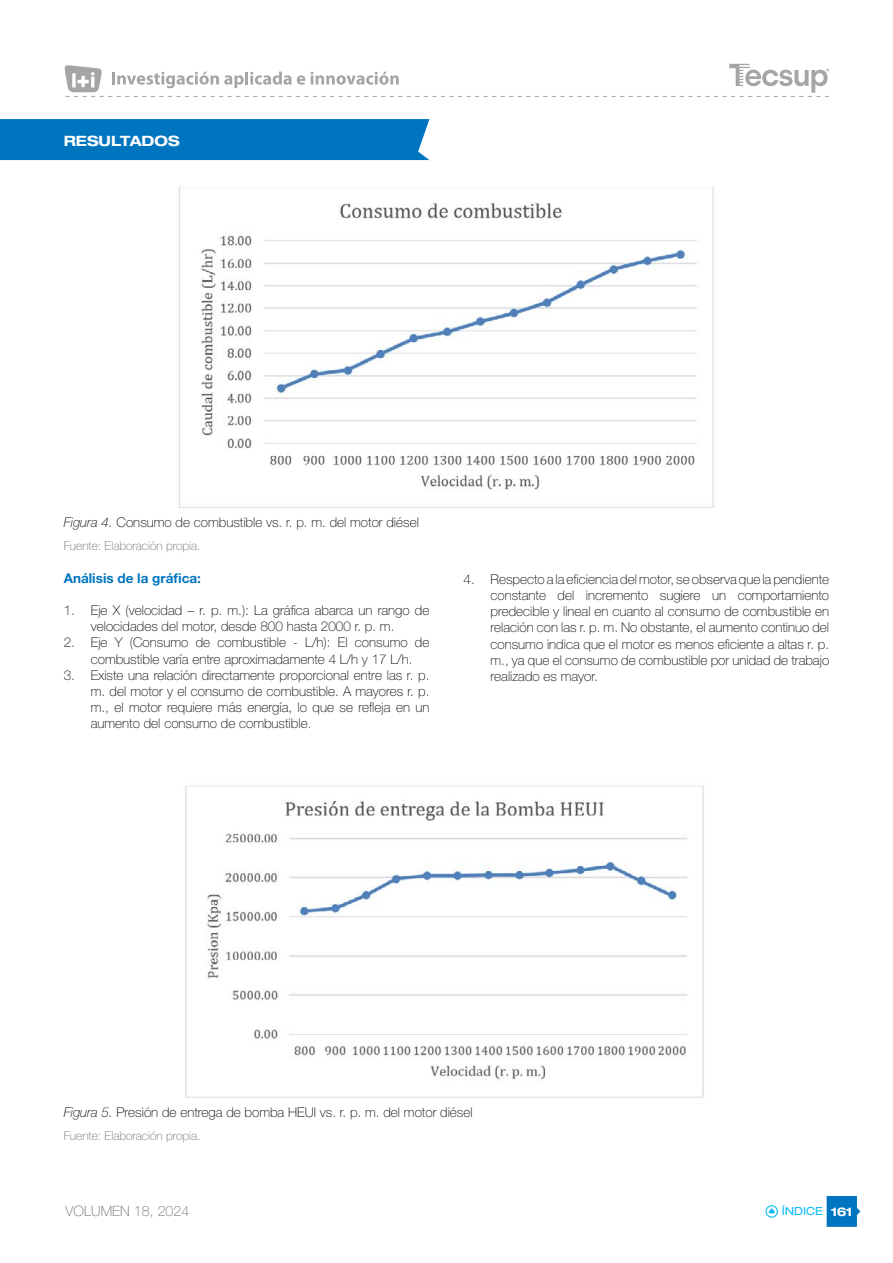
<style>
.page{position:relative;width:893px;height:1263px;background:#fff}
.page>*{position:absolute;margin:0;border:0;box-sizing:border-box;transform-origin:0 0}
.t1{font:100 14.25px "Helvetica Neue LT Std";color:#706f6f}
.t2{font:700 expanded 14.25px "Helvetica Neue LT Std";color:#fff}
.t3{font:100 13.5px/16.2px "Helvetica Neue LT Std";color:#000;text-align:justify}
.t4{font:700 13.5px "Helvetica Neue LT Std";color:#0075bf}
.t5{font:100 12px "Helvetica Neue LT Std";color:#706f6f}
.t6{font:expanded 11.1px "Helvetica Neue LT Std";color:#0bbbef}
.s1{font-style:italic}
.s2{font-weight:700;font-size:12px;color:#fff}
</style>
<div class="page">
<svg style="left:765px;top:1205px;width:13px;height:13px"></svg>
<svg style="left:827px;top:1196px;width:33px;height:31px"></svg>
<svg style="left:64px;top:64px;width:765px;height:33px"></svg>
<div style="left:0;top:119px;width:429px;height:41px;background:#0075bf"></div>
<img style="left:179px;top:186px;width:535px;height:322px">
<img style="left:185px;top:785px;width:519px;height:313px">
<p class="t2" style="left:64px;top:132px;width:117px">RESULTADOS</p>
<p class="t3" style="left:64px;top:514px;width:357px"><span class="s1">Figura 4.</span> Consumo de combustible vs. r. p. m. del motor diésel</p>
<p class="t5" style="left:64px;top:539px;width:138px">Fuente: Elaboración propia.</p>
<p class="t4" style="left:64px;top:569px;width:139px">Análisis de la gráfica:</p>
<p class="t3" style="left:64px;top:602px;width:367px;text-align:center">1. Eje X (velocidad – r. p. m.): La gráfica abarca un rango de velocidades del motor, desde 800 hasta 2000 r. p. m.</p>
<p class="t3" style="left:91px;top:634px;width:340px;text-indent:-27px">2. Eje Y (Consumo de combustible - L/h): El consumo de combustible varía entre aproximadamente 4 L/h y 17 L/h.</p>
<p class="t3" style="left:91px;top:667px;width:340px;text-indent:-27px">3. Existe una relación directamente proporcional entre las r. p. m. del motor y el consumo de combustible. A mayores r. p. m., el motor requiere más energía, lo que se refleja en un aumento del consumo de combustible.</p>
<p class="t3" style="left:490px;top:571px;width:340px;text-indent:-27px">4. Respecto a la eficiencia del motor, se observa que la pendiente constante del incremento sugiere un comportamiento predecible y lineal en cuanto al consumo de combustible en relación con las r. p. m. No obstante, el aumento continuo del consumo indica que el motor es menos eficiente a altas r. p. m., ya que el consumo de combustible por unidad de trabajo realizado es mayor.</p>
<p class="t3" style="left:64px;top:1104px;width:410px"><span class="s1">Figura 5.</span> Presión de entrega de bomba HEUI vs. r. p. m. del motor diésel</p>
<p class="t5" style="left:64px;top:1129px;width:138px">Fuente: Elaboración propia.</p>
<p class="t1" style="left:66px;top:1203px;width:125px">VOLUMEN 18, 2024</p>
<p class="t6" style="left:782px;top:1205px;width:72px">ÍNDICE <span class="s2">161</span></p>
</div>
